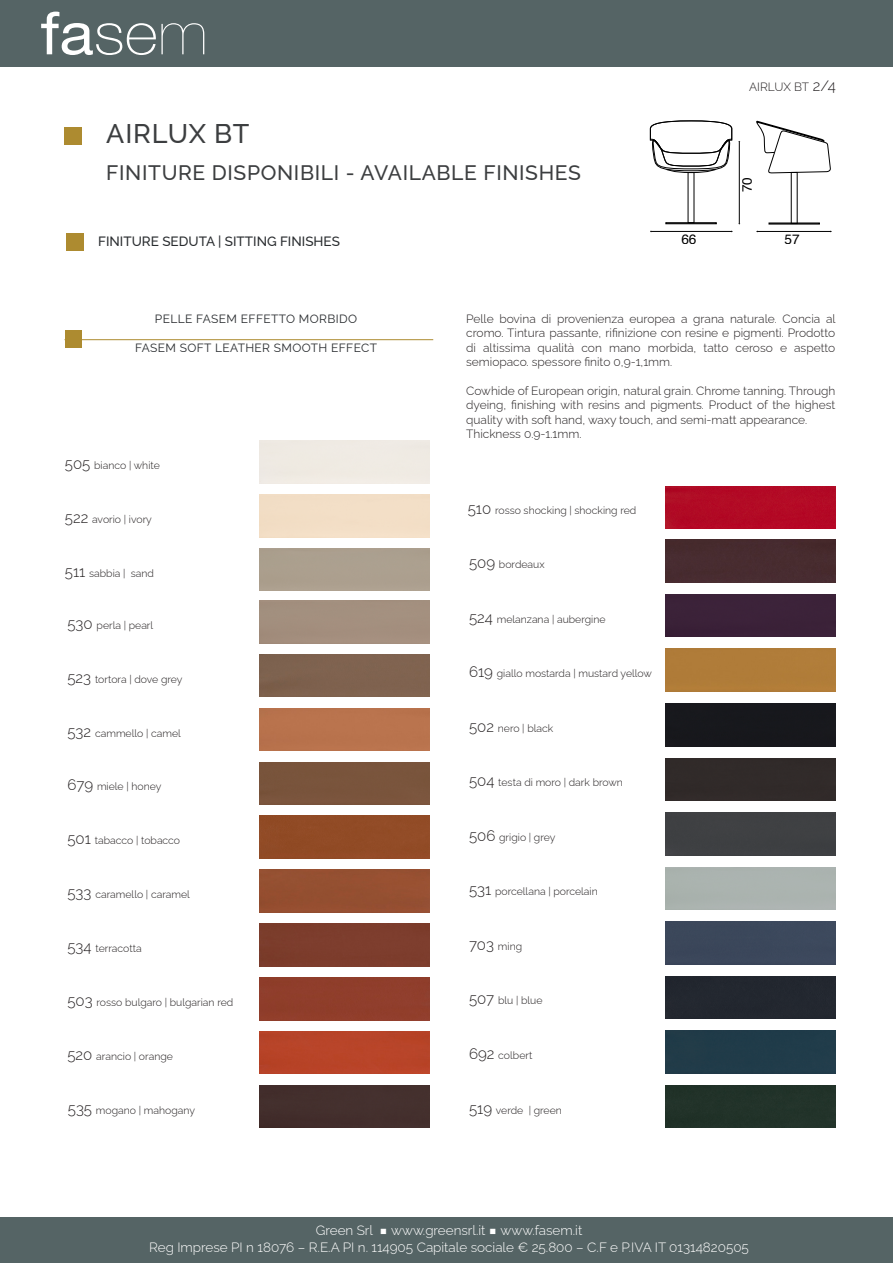
<style>
.page{position:relative;width:893px;height:1263px;background:#fff}
.page>*{position:absolute;margin:0;border:0;box-sizing:border-box;transform-origin:0 0}
.H10{font:500 27px "Raleway";letter-spacing:.03em;color:#3c3e40}
.H10-2{font:500 21px "Raleway";letter-spacing:.03em;color:#3c3e40}
.t1{font:13.65px "Helvetica";color:#000}
.t2{font:300 13.5px/16.2px "Raleway";color:#fff;text-align:center}
.H10-3{font:500 13.5px "Raleway";color:#292c2f}
.H10-4{font:300 12px/14.4px "Raleway";color:#231f20;text-align:justify}
.t3{font:12px "Raleway";letter-spacing:.03em;color:#292c2f}
.t4{font:300 10.5px "Raleway";color:#231f20}
.s1{font-size:15px}
.s2{font-family:"Montserrat Alternates";font-weight:400}
</style>
<div class="page">
<div style="left:0;top:1217px;width:893px;height:46px;background:#556465"></div>
<div style="left:0;top:0;width:893px;height:67px;background:#556465"></div>
<svg style="left:41px;top:12px;width:163px;height:43px"></svg>
<div style="left:65px;top:128px;width:17px;height:17px;background:#ad8b30"></div>
<div style="left:260px;top:816px;width:170px;height:42px;background:#914b26"></div>
<div style="left:260px;top:977px;width:170px;height:43px;background:#903e2b"></div>
<div style="left:260px;top:654px;width:170px;height:43px;background:#7f624f"></div>
<div style="left:260px;top:924px;width:170px;height:42px;background:#7d3d2d"></div>
<div style="left:260px;top:870px;width:170px;height:42px;background:#955031"></div>
<div style="left:260px;top:708px;width:170px;height:43px;background:#b9734d"></div>
<div style="left:260px;top:1085px;width:170px;height:43px;background:#432f2d"></div>
<div style="left:260px;top:762px;width:170px;height:43px;background:#79543c"></div>
<hr style="left:65px;top:339px;width:368px;height:1px;background:#ad8b30">
<div style="left:260px;top:1031px;width:170px;height:43px;background:#b84428"></div>
<div style="left:65px;top:331px;width:17px;height:17px;background:#ad8b30"></div>
<div style="left:665px;top:486px;width:170px;height:43px;background:#b30925"></div>
<div style="left:665px;top:976px;width:170px;height:43px;background:#22272f"></div>
<div style="left:665px;top:812px;width:170px;height:43px;background:#3f4043"></div>
<div style="left:665px;top:1085px;width:170px;height:43px;background:#213229"></div>
<div style="left:665px;top:649px;width:170px;height:42px;background:#b07c39"></div>
<div style="left:665px;top:1031px;width:170px;height:42px;background:#203b49"></div>
<div style="left:665px;top:922px;width:170px;height:42px;background:#3b485b"></div>
<div style="left:665px;top:703px;width:170px;height:43px;background:#17181d"></div>
<div style="left:665px;top:758px;width:170px;height:42px;background:#312a29"></div>
<div style="left:665px;top:594px;width:170px;height:43px;background:#3b2239"></div>
<div style="left:665px;top:540px;width:170px;height:42px;background:#472b2f"></div>
<div style="left:666px;top:222px;width:50px;height:2px;border:1px solid #000"></div>
<svg style="left:650px;top:120px;width:82px;height:53px"></svg>
<div style="left:769px;top:223px;width:51px;height:1px;border:1px solid #000"></div>
<svg style="left:756px;top:121px;width:74px;height:52px"></svg>
<hr style="left:650px;top:231px;width:82px;height:1px;background:#000">
<hr style="left:757px;top:231px;width:74px;height:1px;background:#000">
<hr style="left:739px;top:141px;width:1px;height:83px;background:#000">
<div style="left:67px;top:233px;width:17px;height:17px;background:#ad8b30"></div>
<p class="H10" style="left:106px;top:112px;width:145px">AIRLUX BT</p>
<p class="H10-2" style="left:106px;top:156px;width:476px">FINITURE DISPONIBILI - AVAILABLE FINISHES</p>
<p class="H10-3" style="left:98px;top:230px;width:243px">FINITURE SEDUTA | SITTING FINISHES</p>
<p class="H10-4" style="left:749px;top:79px;width:88px">AIRLUX BT <span class="s1">2/4</span></p>
<h3 class="t1" style="left:736px;top:192px;width:17px;rotate:-90deg">70</h3>
<h3 class="t1" style="left:681px;top:228px;width:17px">66</h3>
<h3 class="t1" style="left:784px;top:228px;width:17px">57</h3>
<p class="t3" style="left:155px;top:309px;width:204px">PELLE FASEM EFFETTO MORBIDO</p>
<p class="t3" style="left:135px;top:338px;width:243px">FASEM SOFT LEATHER SMOOTH EFFECT</p>
<p class="H10-4" style="left:466px;top:310px;width:371px">Pelle bovina di provenienza europea a grana naturale. Concia al cromo. Tintura passante, rifinizione con resine e pigmenti. Prodotto di altissima qualità con mano morbida, tatto ceroso e aspetto semiopaco. spessore finito 0,9-1,1mm.</p>
<p class="H10-4" style="left:466px;top:382px;width:371px;text-align:left">Cowhide of European origin, natural grain. Chrome tanning. Through dyeing, finishing with resins and pigments. Product of the highest quality with soft hand, waxy touch, and semi-matt appearance.<br>Thickness 0.9-1.1mm.</p>
<p class="t4" style="left:65px;top:457px;width:96px"><span class="s1">505</span> bianco | white</p>
<p class="t4" style="left:65px;top:511px;width:88px"><span class="s1">522</span> avorio | ivory</p>
<p class="t4" style="left:468px;top:502px;width:170px"><span class="s1">510</span> rosso shocking | shocking red</p>
<p class="t4" style="left:65px;top:565px;width:91px"><span class="s1">511</span> sabbia | sand</p>
<p class="t4" style="left:469px;top:556px;width:77px"><span class="s1">509</span> bordeaux</p>
<p class="t4" style="left:67px;top:617px;width:87px"><span class="s1">530</span> perla | pearl</p>
<p class="t4" style="left:469px;top:611px;width:138px"><span class="s1">524</span> melanzana | aubergine</p>
<p class="t4" style="left:67px;top:671px;width:117px"><span class="s1">523</span> tortora | dove grey</p>
<p class="t4" style="left:469px;top:665px;width:184px"><span class="s1">619</span> giallo mostarda | mustard yellow</p>
<p class="t4" style="left:67px;top:724px;width:115px"><span class="s1">532</span> cammello | camel</p>
<p class="t4" style="left:469px;top:720px;width:86px"><span class="s1">502</span> nero | black</p>
<p class="t4" style="left:67px;top:778px;width:95px"><span class="s1">679</span> miele | honey</p>
<p class="t4" style="left:469px;top:774px;width:155px"><span class="s1">504</span> testa di moro | dark brown</p>
<p class="t4" style="left:67px;top:832px;width:114px"><span class="s1">501</span> tabacco | tobacco</p>
<p class="t4" style="left:469px;top:829px;width:88px"><span class="s1">506</span> grigio | grey</p>
<p class="t4" style="left:67px;top:886px;width:124px"><span class="s1">533</span> caramello | caramel</p>
<p class="t4" style="left:469px;top:883px;width:130px"><span class="s1">531</span> porcellana | porcelain</p>
<p class="t4" style="left:67px;top:940px;width:76px"><span class="s1">534</span> terracotta</p>
<p class="t4" style="left:469px;top:938px;width:55px"><span class="s1">703</span> ming</p>
<p class="t4" style="left:67px;top:994px;width:167px"><span class="s1">503</span> rosso bulgaro | bulgarian red</p>
<p class="t4" style="left:469px;top:992px;width:75px"><span class="s1">507</span> blu | blue</p>
<p class="t4" style="left:67px;top:1047px;width:107px"><span class="s1">520</span> arancio | orange</p>
<p class="t4" style="left:469px;top:1047px;width:65px"><span class="s1">692</span> colbert</p>
<p class="t4" style="left:68px;top:1101px;width:129px"><span class="s1">535</span> mogano | mahogany</p>
<p class="t4" style="left:469px;top:1101px;width:94px"><span class="s1">519</span> verde | green</p>
<p class="t2" style="left:149px;top:1221px;width:601px">Green Srl <span class="s2">■</span> www.greensrl.it <span class="s2">■</span> www.fasem.it<br>Reg Imprese PI n 18076 – R.E.A PI n. 114905 Capitale sociale € 25.800 – C.F e P.IVA IT 01314820505</p>
</div>
